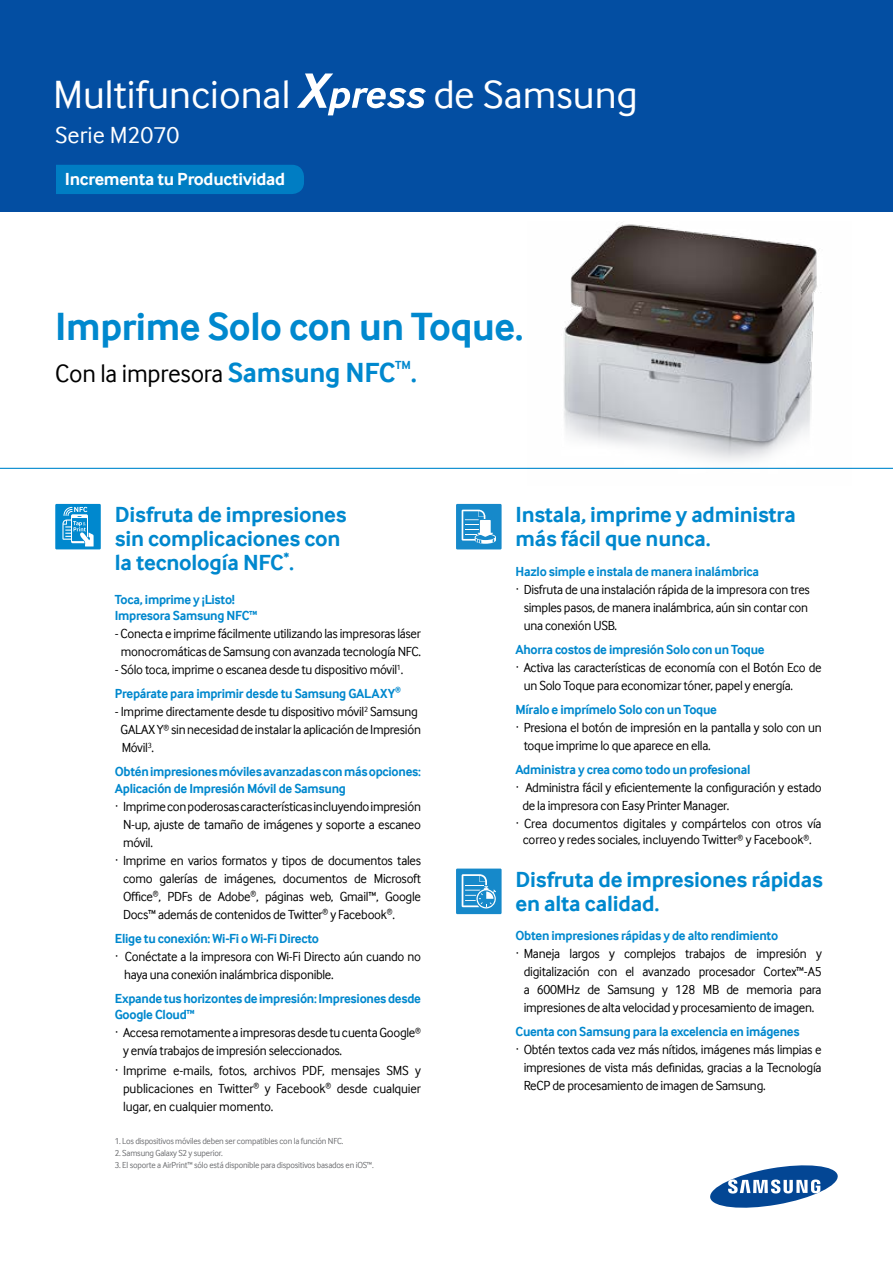
<style>
.page{position:relative;width:893px;height:1263px;background:#fff}
.page>*{position:absolute;margin:0;border:0;box-sizing:border-box;transform-origin:0 0}
.t1{font:40.5px "Samsung Inter Face";color:#fff}
.t2{font:700 40.5px "Samsung Inter Face";letter-spacing:-.01em;color:#0088ce}
.t3{font:700 28.5px "Samsung Inter Face";color:#0088ce}
.t4{font:25.8px "Samsung Inter Face";letter-spacing:-.01em;color:#000}
.t5{font:24px "Samsung Inter Face";color:#fff}
.t6{font:700 22.5px/24px "Samsung Inter Face";letter-spacing:-.01em;color:#0088ce}
.t7{font:700 18px "Samsung Inter Face";letter-spacing:-.015em;color:#fff}
.t8{font:13.5px/18px "Samsung Inter Face";letter-spacing:-.02em;color:#000}
.t9{font:13.5px/18px "Samsung Inter Face";letter-spacing:-.02em;color:#000;scale:.95 1}
.t10{font:700 13.5px/16.5px "Samsung Inter Face";letter-spacing:-.02em;color:#0088ce;scale:.95 1}
.t11{font:700 12px "Samsung Inter Face";color:#0088ce}
.t12{font:9px "Samsung Inter Face";letter-spacing:-.02em;color:#6d6e71;scale:.95 1}
.s1{font-weight:700;font-size:28.5px;color:#0088ce}
.s2{font-weight:700;color:#0088ce}
</style>
<div class="page">
<div style="left:0;top:0;width:893px;height:211px;background:#034ea2"></div>
<hr style="left:0;top:468px;width:893px;height:1px;background:#0088ce">
<svg style="left:710px;top:1165px;width:128px;height:43px"></svg>
<div style="left:55px;top:504px;width:46px;height:45px;background:#0088ce"></div>
<svg style="left:62px;top:507px;width:32px;height:39px"></svg>
<div style="left:17px;top:165px;width:287px;height:29px;background:#007dc3;border-radius:12px"></div>
<div style="left:0;top:155px;width:55px;height:55px;background:#034ea2"></div>
<svg style="left:297px;top:73px;width:129px;height:42px"></svg>
<img style="left:527px;top:224px;width:324px;height:245px">
<div style="left:456px;top:504px;width:46px;height:45px;background:#1689ca"></div>
<svg style="left:462px;top:510px;width:34px;height:34px"></svg>
<div style="left:456px;top:868px;width:46px;height:46px;background:#1689ca"></div>
<svg style="left:462px;top:874px;width:34px;height:34px"></svg>
<h1 class="t1" style="left:53px;top:72px;width:239px">Multifuncional</h1>
<h1 class="t1" style="left:433px;top:72px;width:206px">de Samsung</h1>
<h3 class="t5" style="left:55px;top:121px;width:126px">Serie M2070</h3>
<h3 class="t7" style="left:65px;top:168px;width:222px">Incrementa tu Productividad</h3>
<h1 class="t2" style="left:55px;top:303px;width:470px">Imprime Solo con un Toque.</h1>
<h3 class="t4" style="left:55px;top:359px;width:342px">Con la impresora <span class="s1">Samsung NFC</span></h3>
<p class="t11" style="left:395px;top:358px;width:17px">TM</p>
<h2 class="t3" style="left:411px;top:355px;width:8px">.</h2>
<h3 class="t6" style="left:115px;top:502px;width:233px">Disfruta de impresiones sin complicaciones con la tecnología NFC<sup>*</sup>.</h3>
<p class="t10" style="left:115px;top:591px;width:152px">Toca, imprime y ¡Listo!<br>Impresora Samsung NFC™</p>
<p class="t9" style="left:115px;top:625px;width:324px;text-align:center">- Conecta e imprime fácilmente utilizando las impresoras láser monocromáticas de Samsung con avanzada tecnología NFC.</p>
<p class="t9" style="left:115px;top:658px;width:305px;line-height:24px">- Sólo toca, imprime o escanea desde tu dispositivo móvil<sup>1</sup>.<br><span class="s2">Prepárate para imprimir desde tu Samsung GALAXY</span><sup>®</sup></p>
<p class="t9" style="left:121px;top:703px;width:318px;text-indent:-6px">- Imprime directamente desde tu dispositivo móvil<sup>2</sup> Samsung<br>GALAX Y<sup>®</sup> sin necesidad de instalar la aplicación de Impresión<br>Móvil<sup>3</sup>.</p>
<p class="t10" style="left:115px;top:763px;width:324px">Obtén impresiones móviles avanzadas con más opciones:<br>Aplicación de Impresión Móvil de Samsung</p>
<p class="t8" style="left:115px;top:797px;width:308px">· Imprime con poderosas características incluyendo impresión</p>
<p class="t9" style="left:123px;top:815px;width:315px">N-up, ajuste de tamaño de imágenes y soporte a escaneo</p>
<p class="t9" style="left:123px;top:833px;width:33px">móvil.</p>
<p class="t8" style="left:115px;top:851px;width:308px">· Imprime en varios formatos y tipos de documentos tales</p>
<p class="t9" style="left:123px;top:869px;width:315px">como galerías de imágenes, documentos de Microsoft</p>
<p class="t9" style="left:123px;top:887px;width:315px">Office<sup>®</sup>, PDFs de Adobe<sup>®</sup>, páginas web, Gmail™, Google</p>
<p class="t9" style="left:123px;top:905px;width:288px">Docs™ además de contenidos de Twitter<sup>®</sup> y Facebook<sup>®</sup>.</p>
<p class="t10" style="left:115px;top:930px;width:216px">Elige tu conexión: Wi-Fi o Wi-Fi Directo</p>
<p class="t8" style="left:124px;top:947px;width:298px;text-indent:-9px">· Conéctate a la impresora con Wi-Fi Directo aún cuando no haya una conexión inalámbrica disponible.</p>
<p class="t10" style="left:115px;top:990px;width:324px">Expande tus horizontes de impresión: Impresiones desde<br>Google Cloud™</p>
<p class="t8" style="left:123px;top:1024px;width:299px;text-indent:-8px">· Accesa remotamente a impresoras desde tu cuenta Google<sup>® </sup>y envía trabajos de impresión seleccionados.</p>
<p class="t8" style="left:123px;top:1061px;width:299px;text-align:justify;text-indent:-8px">· Imprime e-mails, fotos, archivos PDF, mensajes SMS y publicaciones en Twitter<sup>®</sup> y Facebook<sup>®</sup> desde cualquier lugar, en cualquier momento.</p>
<p class="t12" style="left:115px;top:1136px;width:242px">1. Los dispositivos móviles deben ser compatibles con la función NFC.</p>
<p class="t12" style="left:115px;top:1148px;width:115px">2. Samsung Galaxy S2 y superior.</p>
<p class="t12" style="left:115px;top:1160px;width:274px">3. El soporte a AirPrint™ sólo está disponible para dispositivos basados en iOS™.</p>
<h3 class="t6" style="left:515px;top:502px;width:282px">Instala, imprime y administra más fácil que nunca.</h3>
<p class="t10" style="left:515px;top:563px;width:258px">Hazlo simple e instala de manera inalámbrica</p>
<p class="t8" style="left:524px;top:580px;width:288px;text-indent:-8px">· Disfruta de una instalación rápida de la impresora con tres simples pasos, de manera inalámbrica, aún sin contar con una conexión USB.</p>
<p class="t10" style="left:515px;top:641px;width:264px">Ahorra costos de impresión Solo con un Toque</p>
<p class="t8" style="left:524px;top:658px;width:299px;text-indent:-8px">· Activa las características de economía con el Botón Eco de un Solo Toque para economizar tóner, papel y energía.</p>
<p class="t10" style="left:515px;top:701px;width:214px">Míralo e imprímelo Solo con un Toque</p>
<p class="t8" style="left:524px;top:718px;width:299px;text-indent:-8px">· Presiona el botón de impresión en la pantalla y solo con un toque imprime lo que aparece en ella.</p>
<p class="t10" style="left:515px;top:761px;width:249px">Administra y crea como todo un profesional</p>
<p class="t8" style="left:515px;top:778px;width:308px">· Administra fácil y eficientemente la configuración y estado</p>
<p class="t9" style="left:522px;top:796px;width:219px">de la impresora con Easy Printer Manager.</p>
<p class="t8" style="left:515px;top:814px;width:308px">· Crea documentos digitales y compártelos con otros vía</p>
<p class="t9" style="left:523px;top:831px;width:306px">correo y redes sociales, incluyendo Twitter<sup>®</sup> y Facebook<sup>®</sup>.</p>
<h3 class="t6" style="left:515px;top:867px;width:309px">Disfruta de impresiones rápidas en alta calidad.</h3>
<p class="t10" style="left:515px;top:927px;width:278px">Obten impresiones rápidas y de alto rendimiento</p>
<p class="t8" style="left:515px;top:945px;width:308px;text-align:center">· Maneja largos y complejos trabajos de impresión y digitalización con el avanzado procesador Cortex™-A5 a 600MHz de Samsung y 128 MB de memoria para impresiones de alta velocidad y procesamiento de imagen.</p>
<p class="t10" style="left:515px;top:1023px;width:301px">Cuenta con Samsung para la excelencia en imágenes</p>
<p class="t8" style="left:524px;top:1041px;width:299px;text-align:justify;text-indent:-8px">· Obtén textos cada vez más nítidos, imágenes más limpias e impresiones de vista más definidas, gracias a la Tecnología ReCP de procesamiento de imagen de Samsung.</p>
</div>
